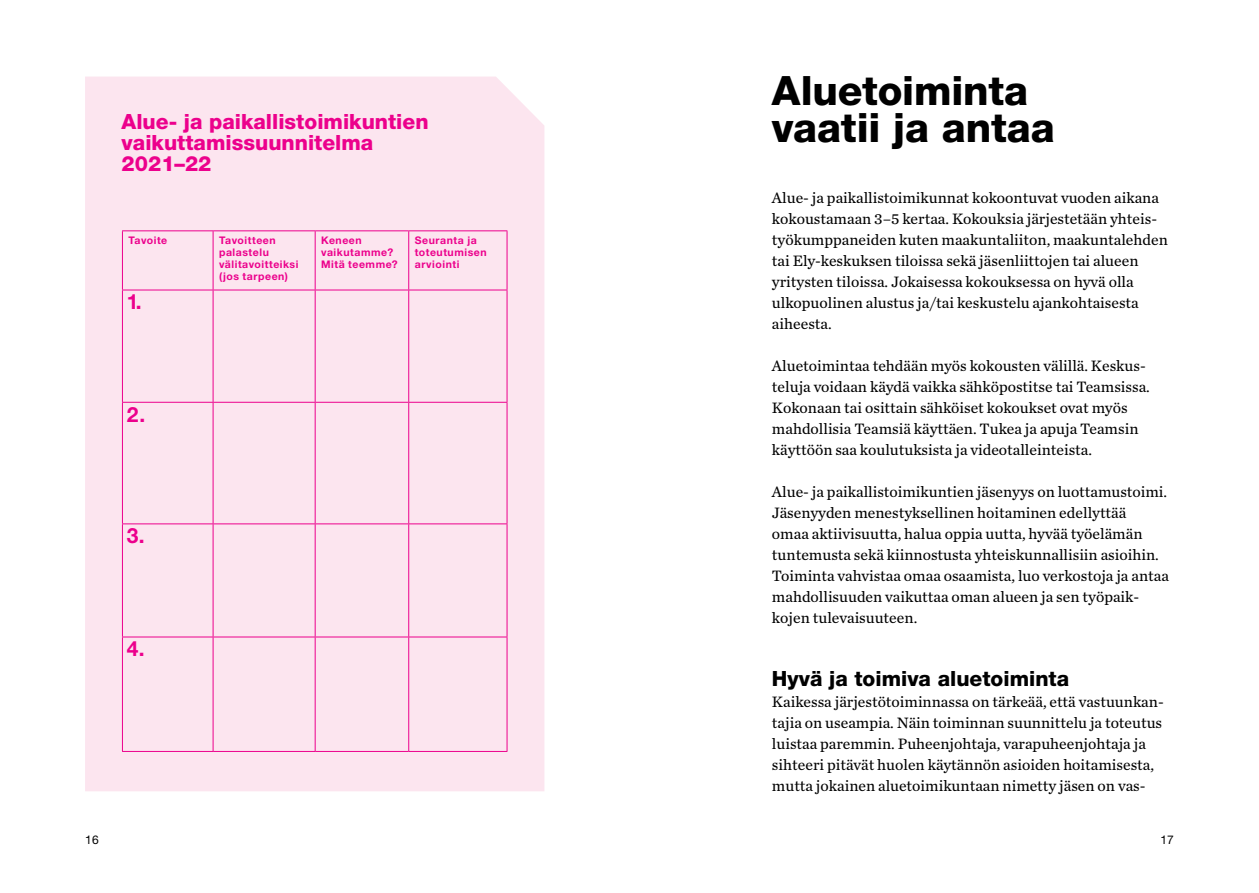
<style>
.page{position:relative;width:1259px;height:893px;background:#fff}
.page>*{position:absolute;margin:0;border:0;box-sizing:border-box;transform-origin:0 0}
.t1{font:800 40.5px/36.9px "Helvetica Neue LT Std";letter-spacing:-.005em;color:#000}
.t2{font:800 21px/21px "Helvetica Neue LT Std";color:#ec008c}
.t3{font:800 21px "Helvetica Neue LT Std";color:#000}
.t4{font:700 21px "Helvetica Neue LT Std";color:#ec008c}
.t5{font:15.75px/21px "Chronicle Text G2";color:#000}
.t6{font:12px "Helvetica Neue LT Std";color:#000}
.t7{font:700 10.5px/12px "Helvetica Neue LT Std";letter-spacing:.05em;color:#ec008c}
</style>
<div class="page">
<div style="left:85px;top:77px;width:459px;height:714px;background:#fce5ef"></div>
<hr style="left:122px;top:402px;width:91px;height:1px;background:#ec008c">
<hr style="left:213px;top:402px;width:102px;height:1px;background:#ec008c">
<hr style="left:315px;top:402px;width:94px;height:1px;background:#ec008c">
<hr style="left:409px;top:402px;width:98px;height:1px;background:#ec008c">
<hr style="left:122px;top:523px;width:91px;height:1px;background:#ec008c">
<hr style="left:213px;top:523px;width:102px;height:1px;background:#ec008c">
<hr style="left:315px;top:523px;width:94px;height:1px;background:#ec008c">
<hr style="left:409px;top:523px;width:98px;height:1px;background:#ec008c">
<hr style="left:122px;top:637px;width:91px;height:1px;background:#ec008c">
<hr style="left:213px;top:637px;width:102px;height:1px;background:#ec008c">
<hr style="left:315px;top:637px;width:94px;height:1px;background:#ec008c">
<hr style="left:409px;top:637px;width:98px;height:1px;background:#ec008c">
<hr style="left:122px;top:290px;width:1px;height:112px;background:#ec008c">
<hr style="left:213px;top:290px;width:1px;height:112px;background:#ec008c">
<hr style="left:315px;top:290px;width:1px;height:112px;background:#ec008c">
<hr style="left:408px;top:290px;width:1px;height:112px;background:#ec008c">
<hr style="left:507px;top:290px;width:1px;height:112px;background:#ec008c">
<hr style="left:122px;top:403px;width:1px;height:120px;background:#ec008c">
<hr style="left:213px;top:403px;width:1px;height:120px;background:#ec008c">
<hr style="left:315px;top:403px;width:1px;height:120px;background:#ec008c">
<hr style="left:408px;top:403px;width:1px;height:120px;background:#ec008c">
<hr style="left:507px;top:403px;width:1px;height:120px;background:#ec008c">
<hr style="left:122px;top:524px;width:1px;height:113px;background:#ec008c">
<hr style="left:213px;top:524px;width:1px;height:113px;background:#ec008c">
<hr style="left:315px;top:524px;width:1px;height:113px;background:#ec008c">
<hr style="left:408px;top:524px;width:1px;height:113px;background:#ec008c">
<hr style="left:507px;top:524px;width:1px;height:113px;background:#ec008c">
<hr style="left:122px;top:637px;width:1px;height:114px;background:#ec008c">
<hr style="left:213px;top:637px;width:1px;height:114px;background:#ec008c">
<hr style="left:315px;top:637px;width:1px;height:114px;background:#ec008c">
<hr style="left:408px;top:637px;width:1px;height:114px;background:#ec008c">
<hr style="left:507px;top:637px;width:1px;height:114px;background:#ec008c">
<hr style="left:122px;top:751px;width:91px;height:1px;background:#ec008c">
<hr style="left:213px;top:751px;width:102px;height:1px;background:#ec008c">
<hr style="left:315px;top:751px;width:94px;height:1px;background:#ec008c">
<hr style="left:409px;top:751px;width:98px;height:1px;background:#ec008c">
<hr style="left:122px;top:230px;width:91px;height:1px;background:#ec008c">
<hr style="left:122px;top:231px;width:1px;height:59px;background:#ec008c">
<hr style="left:213px;top:230px;width:102px;height:1px;background:#ec008c">
<hr style="left:213px;top:231px;width:1px;height:59px;background:#ec008c">
<hr style="left:315px;top:230px;width:94px;height:1px;background:#ec008c">
<hr style="left:315px;top:231px;width:1px;height:59px;background:#ec008c">
<hr style="left:409px;top:230px;width:98px;height:1px;background:#ec008c">
<hr style="left:408px;top:231px;width:1px;height:59px;background:#ec008c">
<hr style="left:507px;top:231px;width:1px;height:59px;background:#ec008c">
<hr style="left:122px;top:290px;width:91px;height:1px;background:#ec008c">
<hr style="left:213px;top:290px;width:102px;height:1px;background:#ec008c">
<hr style="left:315px;top:290px;width:94px;height:1px;background:#ec008c">
<hr style="left:409px;top:290px;width:98px;height:1px;background:#ec008c">
<h2 class="t2" style="left:122px;top:111px;width:308px">Alue- ja paikallistoimikuntien vaikuttamissuunnitelma<br>2021–22</h2>
<p class="t7" style="left:128px;top:234px;width:40px">Tavoite</p>
<p class="t7" style="left:219px;top:234px;width:81px">Tavoitteen palastelu välitavoitteiksi (jos tarpeen)</p>
<p class="t7" style="left:321px;top:234px;width:78px">Keneen vaikutamme?<br>Mitä teemme?</p>
<p class="t7" style="left:415px;top:234px;width:73px">Seuranta ja toteutumisen arviointi</p>
<h2 class="t4" style="left:127px;top:289px;width:17px">1.</h2>
<h2 class="t4" style="left:127px;top:401px;width:20px">2.</h2>
<h2 class="t4" style="left:127px;top:523px;width:20px">3.</h2>
<h2 class="t4" style="left:127px;top:636px;width:19px">4.</h2>
<h1 class="t1" style="left:772px;top:72px;width:284px">Aluetoiminta vaatii ja antaa</h1>
<p class="t5" style="left:772px;top:186px;width:397px">Alue- ja paikallistoimikunnat kokoontuvat vuoden aikana kokoustamaan 3–5 kertaa. Kokouksia järjestetään yhteis&shy;työkumppaneiden kuten maakuntaliiton, maakuntalehden tai Ely-keskuksen tiloissa sekä jäsenliittojen tai alueen yritysten tiloissa. Jokaisessa kokouksessa on hyvä olla ulkopuolinen alustus ja/tai keskustelu ajankohtaisesta aiheesta.</p>
<p class="t5" style="left:772px;top:354px;width:379px">Aluetoimintaa tehdään myös kokousten välillä. Keskus&shy;teluja voidaan käydä vaikka sähköpostitse tai Teamsissa.<br>Kokonaan tai osittain sähköiset kokoukset ovat myös mahdollisia Teamsiä käyttäen. Tukea ja apuja Teamsin käyttöön saa koulutuksista ja videotalleinteista.</p>
<p class="t5" style="left:772px;top:480px;width:398px">Alue- ja paikallistoimikuntien jäsenyys on luottamustoimi.<br>Jäsenyyden menestyksellinen hoitaminen edellyttää<br>omaa aktiivisuutta, halua oppia uutta, hyvää työelämän tuntemusta sekä kiinnostusta yhteiskunnallisiin asioihin.<br>Toiminta vahvistaa omaa osaamista, luo verkostoja ja antaa mahdollisuuden vaikuttaa oman alueen ja sen työpaik&shy;kojen tulevaisuuteen.</p>
<h2 class="t3" style="left:772px;top:666px;width:299px">Hyvä ja toimiva aluetoiminta</h2>
<p class="t5" style="left:772px;top:690px;width:393px">Kaikessa järjestötoiminnassa on tärkeää, että vastuunkan&shy;tajia on useampia. Näin toiminnan suunnittelu ja toteutus luistaa paremmin. Puheenjohtaja, varapuheenjohtaja ja sihteeri pitävät huolen käytännön asioiden hoitamisesta, mutta jokainen aluetoimikuntaan nimetty jäsen on vas-</p>
<p class="t6" style="left:85px;top:833px;width:15px">16</p>
<p class="t6" style="left:1160px;top:833px;width:15px">17</p>
</div>
